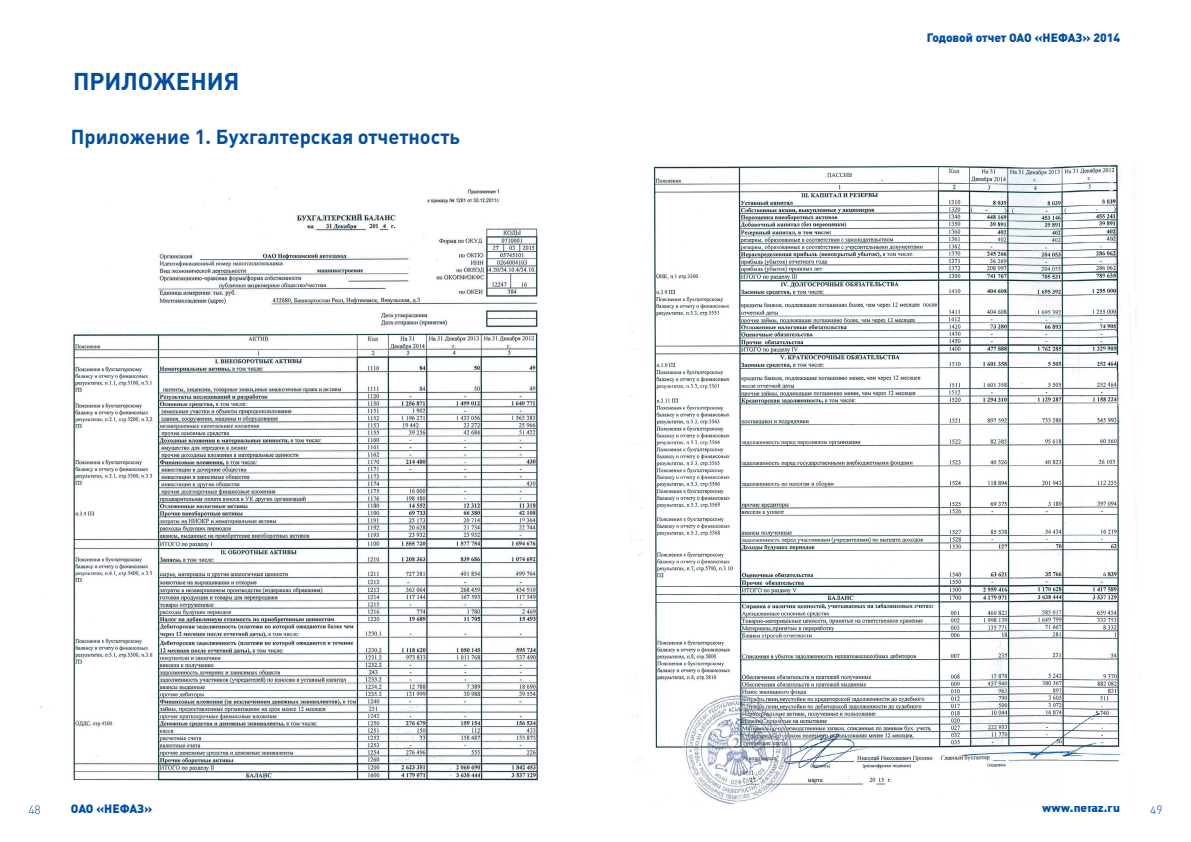
<style>
.page{position:relative;width:1191px;height:842px;background:#fff}
.page>*{position:absolute;margin:0;border:0;box-sizing:border-box;transform-origin:0 0}
.t1{font:700 24px "Plumb";color:#034ea2}
.t2{font:700 20px "Plumb";color:#034ea2}
.t3{font:900 12px "Plumb";color:#034ea2}
.t4{font:300 12px "Plumb";color:#034ea2}
</style>
<div class="page">
<img style="left:630px;top:163px;width:506px;height:642px">
<img style="left:39px;top:187px;width:506px;height:598px">
<h1 class="t1" style="left:73px;top:68px;width:18px">приложения</h1>
<h2 class="t2" style="left:71px;top:125px;width:391px">Приложение 1. Бухгалтерская отчетность</h2>
<p class="t3" style="left:926px;top:31px;width:195px">Годовой отчет ОАО «НЕФАЗ» 2014</p>
<p class="t3" style="left:71px;top:802px;width:83px">ОАО «НЕФАЗ»</p>
<p class="t3" style="left:1042px;top:801px;width:79px">www.nefaz.ru</p>
<p class="t4" style="left:28px;top:802px;width:14px">48</p>
<p class="t4" style="left:1150px;top:802px;width:14px">49</p>
</div>
